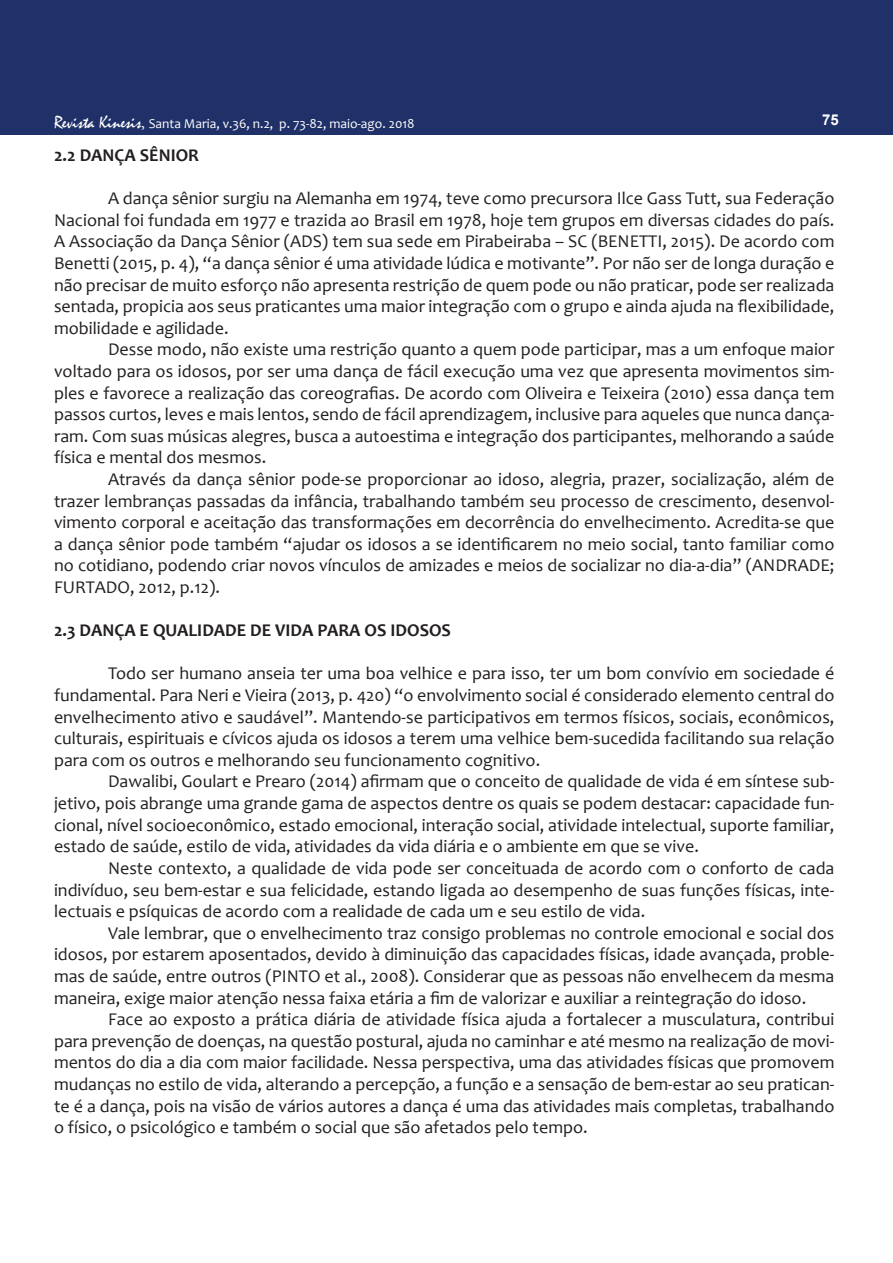
<style>
.page{position:relative;width:893px;height:1263px;background:#fff}
.page>*{position:absolute;margin:0;border:0;box-sizing:border-box;transform-origin:0 0}
.texto_corrido{font:18px/21.6px "Candara";color:#231f20;text-align:justify}
.texto_corrido-2{font:700 18px "Candara";color:#231f20}
.t1{font:700 15px "Arial";color:#fff}
.t2{font:13.5px "Candara";color:#fff}
.s1{font-family:"Mistral";font-size:18px}
.s2{font-family:"Minion Pro";font-size:16.5px}
</style>
<div class="page">
<div style="left:0;top:0;width:893px;height:135px;background:#203068"></div>
<p class="t2" style="left:54px;top:115px;width:362px"><span class="s1">Revista Kinesis</span><span class="s2">,</span> Santa Maria, v.36, n.2, p. 73-82, maio-ago. 2018</p>
<p class="t1" style="left:822px;top:110px;width:18px">75</p>
<p class="texto_corrido-2" style="left:54px;top:144px;width:146px">2.2 DANÇA SÊNIOR</p>
<p class="texto_corrido" style="left:54px;top:187px;width:782px;text-indent:54px">A dança sênior surgiu na Alemanha em 1974, teve como precursora Ilce Gass Tutt, sua Federação Nacional foi fundada em 1977 e trazida ao Brasil em 1978, hoje tem grupos em diversas cidades do país.<br>A Associação da Dança Sênior (ADS) tem sua sede em Pirabeiraba – SC (BENETTI, 2015). De acordo com Benetti (2015, p. 4), “a dança sênior é uma atividade lúdica e motivante”. Por não ser de longa duração e não precisar de muito esforço não apresenta restrição de quem pode ou não praticar, pode ser realizada sentada, propicia aos seus praticantes uma maior integração com o grupo e ainda ajuda na flexibilidade, mobilidade e agilidade.</p>
<p class="texto_corrido" style="left:54px;top:339px;width:782px;text-indent:54px">Desse modo, não existe uma restrição quanto a quem pode participar, mas a um enfoque maior voltado para os idosos, por ser uma dança de fácil execução uma vez que apresenta movimentos sim&shy;ples e favorece a realização das coreografias. De acordo com Oliveira e Teixeira (2010) essa dança tem passos curtos, leves e mais lentos, sendo de fácil aprendizagem, inclusive para aqueles que nunca dança&shy;ram. Com suas músicas alegres, busca a autoestima e integração dos participantes, melhorando a saúde física e mental dos mesmos.</p>
<p class="texto_corrido" style="left:54px;top:468px;width:782px;text-indent:54px">Através da dança sênior pode-se proporcionar ao idoso, alegria, prazer, socialização, além de trazer lembranças passadas da infância, trabalhando também seu processo de crescimento, desenvol&shy;vimento corporal e aceitação das transformações em decorrência do envelhecimento. Acredita-se que a dança sênior pode também “ajudar os idosos a se identificarem no meio social, tanto familiar como no cotidiano, podendo criar novos vínculos de amizades e meios de socializar no dia-a-dia” (ANDRADE; FURTADO, 2012, p.12).</p>
<p class="texto_corrido-2" style="left:54px;top:619px;width:399px">2.3 DANÇA E QUALIDADE DE VIDA PARA OS IDOSOS</p>
<p class="texto_corrido" style="left:54px;top:663px;width:782px;text-indent:54px">Todo ser humano anseia ter uma boa velhice e para isso, ter um bom convívio em sociedade é fundamental. Para Neri e Vieira (2013, p. 420) “o envolvimento social é considerado elemento central do envelhecimento ativo e saudável”. Mantendo-se participativos em termos físicos, sociais, econômicos, culturais, espirituais e cívicos ajuda os idosos a terem uma velhice bem-sucedida facilitando sua relação para com os outros e melhorando seu funcionamento cognitivo.</p>
<p class="texto_corrido" style="left:54px;top:771px;width:782px;text-indent:54px">Dawalibi, Goulart e Prearo (2014) afirmam que o conceito de qualidade de vida é em síntese sub&shy;jetivo, pois abrange uma grande gama de aspectos dentre os quais se podem destacar: capacidade fun&shy;cional, nível socioeconômico, estado emocional, interação social, atividade intelectual, suporte familiar, estado de saúde, estilo de vida, atividades da vida diária e o ambiente em que se vive.</p>
<p class="texto_corrido" style="left:54px;top:857px;width:782px;text-indent:54px">Neste contexto, a qualidade de vida pode ser conceituada de acordo com o conforto de cada indivíduo, seu bem-estar e sua felicidade, estando ligada ao desempenho de suas funções físicas, inte&shy;lectuais e psíquicas de acordo com a realidade de cada um e seu estilo de vida.</p>
<p class="texto_corrido" style="left:54px;top:922px;width:782px;text-indent:54px">Vale lembrar, que o envelhecimento traz consigo problemas no controle emocional e social dos idosos, por estarem aposentados, devido à diminuição das capacidades físicas, idade avançada, proble&shy;mas de saúde, entre outros (PINTO et al., 2008). Considerar que as pessoas não envelhecem da mesma maneira, exige maior atenção nessa faixa etária a fim de valorizar e auxiliar a reintegração do idoso.</p>
<p class="texto_corrido" style="left:54px;top:1008px;width:782px;text-indent:54px">Face ao exposto a prática diária de atividade física ajuda a fortalecer a musculatura, contribui para prevenção de doenças, na questão postural, ajuda no caminhar e até mesmo na realização de movi&shy;mentos do dia a dia com maior facilidade. Nessa perspectiva, uma das atividades físicas que promovem mudanças no estilo de vida, alterando a percepção, a função e a sensação de bem-estar ao seu pratican&shy;te é a dança, pois na visão de vários autores a dança é uma das atividades mais completas, trabalhando o físico, o psicológico e também o social que são afetados pelo tempo.</p>
</div>
